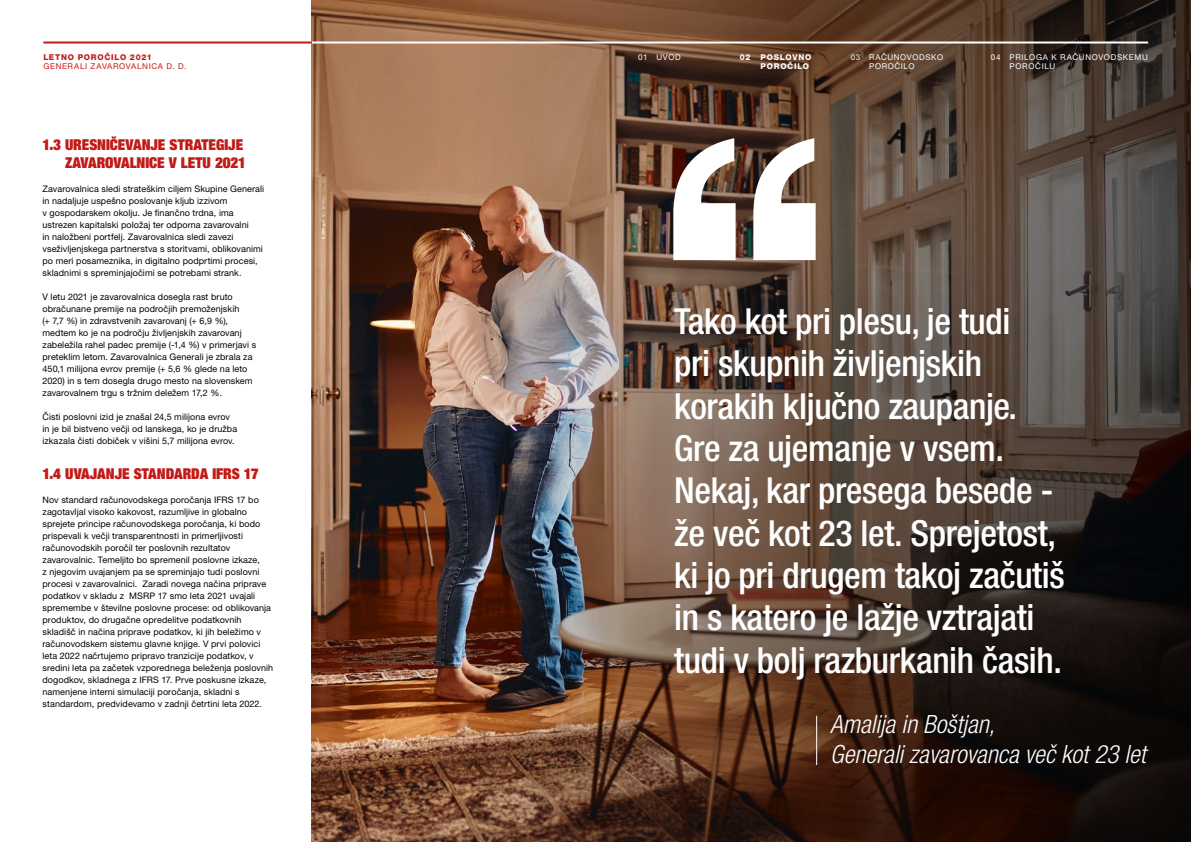
<style>
.page{position:relative;width:1191px;height:842px;background:#fff}
.page>*{position:absolute;margin:0;border:0;box-sizing:border-box;transform-origin:0 0}
.t1{font:500 condensed 35.9px/42.3px "Helvetica Neue LT Pro";letter-spacing:-.01em;color:#fff}
.t2{font:italic 300 condensed 25.2px/29.9px "Helvetica Neue LT Pro";color:#fff}
.t3{font:900 condensed 15px/18px "Helvetica Neue LT Pro";letter-spacing:-.005em;color:#c21b17;text-align:right}
.t4{font:9px/12px "Helvetica Neue LT Pro";letter-spacing:.01em;color:#000}
.t5{font:8px/9.6px "Helvetica Neue LT Pro";letter-spacing:.075em;color:#fff}
.t6{font:8px "Helvetica Neue LT Pro";letter-spacing:.085em;color:#c21b17}
.t7{font:800 8px/9.6px "Helvetica Neue LT Pro";letter-spacing:.095em;color:#fff;text-align:right}
.t8{font:800 8px "Helvetica Neue LT Pro";letter-spacing:.09em;color:#c21b17}
</style>
<div class="page">
<img style="left:312px;top:0;width:120px;height:842px">
<img style="left:432px;top:0;width:759px;height:842px">
<div style="left:579px;top:214px;width:573px;height:557px;background:#181716;opacity:.75"></div>
<div style="left:741px;top:622px;width:450px;height:220px;background:#181716;opacity:.75"></div>
<div style="left:787px;top:668px;width:404px;height:144px;background:#181716;opacity:.75"></div>
<hr style="left:816px;top:716px;width:1px;height:49px;background:#fff">
<svg style="left:673px;top:138px;width:62px;height:122px"></svg>
<svg style="left:753px;top:138px;width:62px;height:122px"></svg>
<hr style="left:43px;top:42px;width:1105px;height:2px;background:#fff">
<hr style="left:43px;top:42px;width:269px;height:2px;background:#c21b17">
<p class="t8" style="left:43px;top:52px;width:110px">LETNO POROČILO 2021</p>
<p class="t6" style="left:43px;top:61px;width:145px">GENERALI ZAVAROVALNICA D. D.</p>
<h3 class="t3" style="left:43px;top:135px;width:205px">1.3 URESNIČEVANJE STRATEGIJE<br>ZAVAROVALNICE V LETU 2021</h3>
<p class="t4" style="left:43px;top:182px;width:223px">Zavarovalnica sledi strateškim ciljem Skupine Generali in nadaljuje uspešno poslovanje kljub izzivom<br>v gospodarskem okolju. Je finančno trdna, ima ustrezen kapitalski položaj ter odporna zavarovalni<br>in naložbeni portfelj. Zavarovalnica sledi zavezi vseživljenjskega partnerstva s storitvami, oblikovanimi po meri posameznika, in digitalno podprtimi procesi, skladnimi s spreminjajočimi se potrebami strank.</p>
<p class="t4" style="left:43px;top:290px;width:215px">V letu 2021 je zavarovalnica dosegla rast bruto obračunane premije na področjih premoženjskih<br>(+ 7,7 %) in zdravstvenih zavarovanj (+ 6,9 %), medtem ko je na področju življenjskih zavarovanj zabeležila rahel padec premije (-1,4 %) v primerjavi s preteklim letom. Zavarovalnica Generali je zbrala za 450,1 milijona evrov premije (+ 5,6 % glede na leto 2020) in s tem dosegla drugo mesto na slovenskem zavarovalnem trgu s tržnim deležem 17,2 %.</p>
<p class="t4" style="left:43px;top:410px;width:196px">Čisti poslovni izid je znašal 24,5 milijona evrov in je bil bistveno večji od lanskega, ko je družba izkazala čisti dobiček v višini 5,7 milijona evrov.</p>
<h3 class="t3" style="left:43px;top:464px;width:217px">1.4 UVAJANJE STANDARDA IFRS 17</h3>
<p class="t4" style="left:43px;top:494px;width:232px">Nov standard računovodskega poročanja IFRS 17 bo zagotavljal visoko kakovost, razumljive in globalno sprejete principe računovodskega poročanja, ki bodo prispevali k večji transparentnosti in primerljivosti računovodskih poročil ter poslovnih rezultatov zavarovalnic. Temeljito bo spremenil poslovne izkaze,<br>z njegovim uvajanjem pa se spreminjajo tudi poslovni procesi v zavarovalnici. Zaradi novega načina priprave podatkov v skladu z MSRP 17 smo leta 2021 uvajali spremembe v številne poslovne procese: od oblikovanja produktov, do drugačne opredelitve podatkovnih skladišč in načina priprave podatkov, ki jih beležimo v računovodskem sistemu glavne knjige. V prvi polovici leta 2022 načrtujemo pripravo tranzicije podatkov, v sredini leta pa začetek vzporednega beleženja poslovnih dogodkov, skladnega z IFRS 17. Prve poskusne izkaze, namenjene interni simulaciji poročanja, skladni s standardom, predvidevamo v zadnji četrtini leta 2022.</p>
<p class="t5" style="left:638px;top:52px;width:44px">01 UVOD</p>
<p class="t5" style="left:869px;top:52px;width:75px;text-indent:-19px">03 RAČUNOVODSKO<br>POROČILO</p>
<p class="t7" style="left:740px;top:52px;width:73px">02 POSLOVNO<br>POROČILO</p>
<p class="t5" style="left:1009px;top:52px;width:140px;text-indent:-19px">04 PRILOGA K RAČUNOVODSKEMU<br>POROČILU</p>
<p class="t1" style="left:674px;top:300px;width:392px">Tako kot pri plesu, je tudi<br>pri skupnih življenjskih korakih ključno zaupanje.<br>Gre za ujemanje v vsem.<br>Nekaj, kar presega besede - že več kot 23 let. Sprejetost, ki jo pri drugem takoj začutiš in s katero je lažje vztrajati tudi v bolj razburkanih časih.</p>
<h2 class="t2" style="left:830px;top:709px;width:317px">Amalija in Boštjan,<br>Generali zavarovanca več kot 23 let</h2>
</div>
